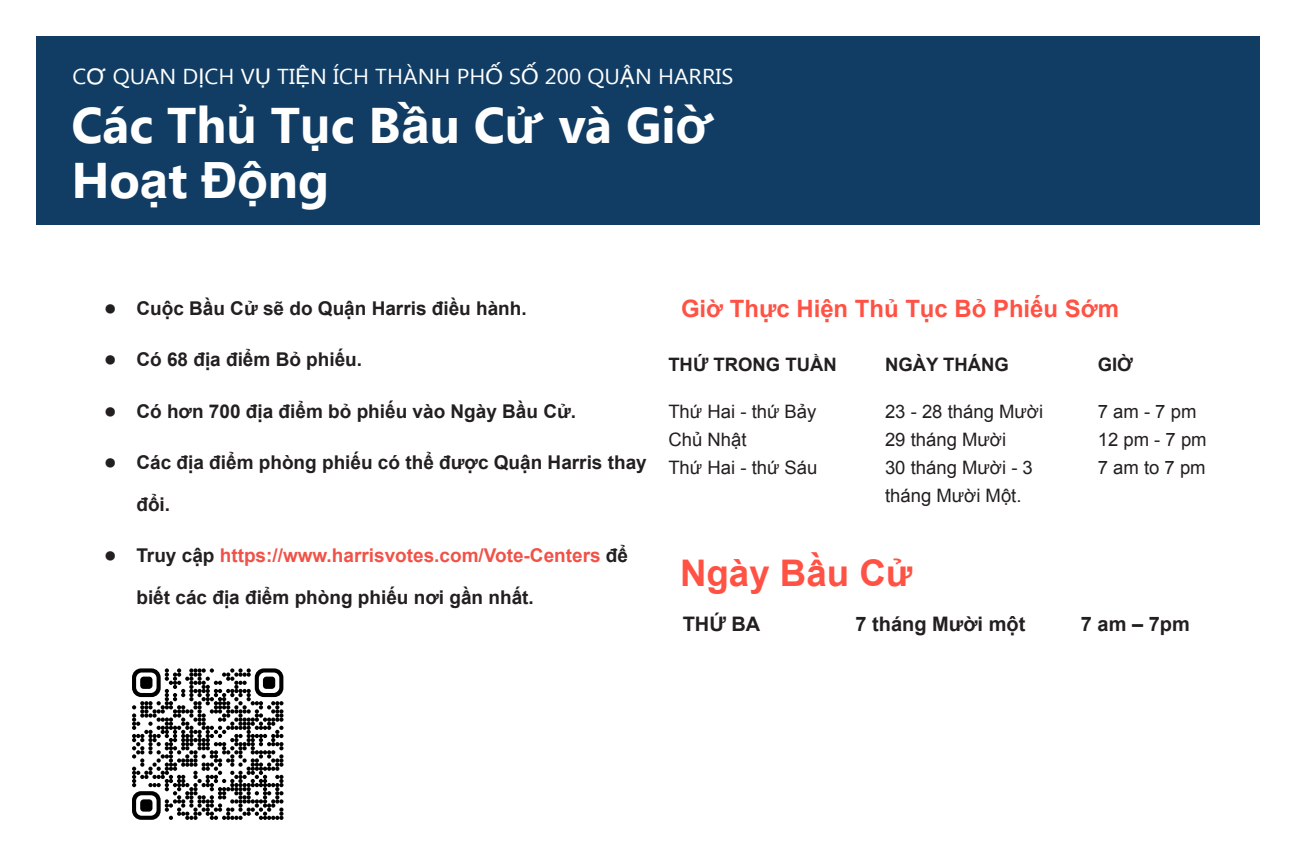
<style>
.page{position:relative;width:1296px;height:864px;background:#fff}
.page>*{position:absolute;margin:0;border:0;box-sizing:border-box;transform-origin:0 0}
.t1{font:700 50px/55px "Segoe UI";color:#fff}
.t2{font:700 36.7px "Arial";color:#ff5244}
.t3{font:700 23.9px "Arial";color:#ff5244}
.t4{font:21.55px "Segoe UI";color:#fff;scale:1.05 1}
.t5{font:700 20px "Arial";color:#231f20}
.t6{font:700 19px "Arial";color:#231f20}
.t7{font:700 19px "Arial";color:#f05248}
.t8{font:18.5px/27.8px "Arial";color:#231f20}
.t9{font:700 18.5px "Arial";color:#231f20}
.s1{font-family:"Helvetica"}
.s2{font-size:21.7px}
.s3{font-size:21.7px;color:#231f20}
.s4{color:#231f20}
</style>
<div class="page">
<div style="left:36px;top:36px;width:1224px;height:189px;background:#113d64"></div>
<svg style="left:132px;top:668px;width:152px;height:152px"></svg>
<div style="left:140px;top:677px;width:12px;height:12px;background:#000;border-radius:3px"></div>
<div style="left:263px;top:677px;width:12px;height:12px;background:#000;border-radius:3px"></div>
<div style="left:140px;top:799px;width:12px;height:13px;background:#000;border-radius:3px"></div>
<p class="t4" style="left:73px;top:69px;width:631px">C<span class="s1">Ơ</span> QUAN D<span class="s1">Ị</span>CH V<span class="s1">Ụ</span> TI<span class="s1">Ệ</span>N ÍCH THÀNH PH<span class="s1">Ố</span> S<span class="s1">Ố</span> 200 QU<span class="s1">Ậ</span>N HARRIS</p>
<h1 class="t1" style="left:71px;top:103px;width:646px">Các Th<span class="s1">ủ</span> T<span class="s1">ụ</span>c B<span class="s1">ầ</span>u C<span class="s1">ử</span> và Gi<span class="s1">ờ<br></span>Ho<span class="s1">ạ</span>t <span class="s1">Độ</span>ng</h1>
<p class="t6" style="left:104px;top:301px;width:424px"><span class="s2">●</span> Cuộc Bầu Cử sẽ do Quận Harris điều hành.</p>
<p class="t6" style="left:104px;top:353px;width:260px"><span class="s2">●</span> Có 68 địa điểm Bỏ phiếu.</p>
<p class="t6" style="left:104px;top:404px;width:474px"><span class="s2">●</span> Có hơn 700 địa điểm bỏ phiếu vào Ngày Bầu Cử.</p>
<p class="t6" style="left:104px;top:455px;width:544px"><span class="s2">●</span> Các địa điểm phòng phiếu có thể được Quận Harris thay</p>
<p class="t6" style="left:136px;top:497px;width:35px">đổi.</p>
<p class="t7" style="left:104px;top:548px;width:526px"><span class="s3">●</span> <span class="s4">Truy cập</span> https://www.harrisvotes.com/Vote-Centers <span class="s4">để</span></p>
<p class="t6" style="left:136px;top:590px;width:399px">biết các địa điểm phòng phiếu nơi gần nhất.</p>
<p class="t3" style="left:681px;top:300px;width:440px">Giờ Thực Hiện Thủ Tục Bỏ Phiếu Sớm</p>
<p class="t9" style="left:668px;top:357px;width:170px">THỨ TRONG TUẦN</p>
<p class="t8" style="left:668px;top:400px;width:151px">Thứ Hai - thứ Bảy<br>Chủ Nhật<br>Thứ Hai - thứ Sáu</p>
<p class="t9" style="left:885px;top:357px;width:126px">NGÀY THÁNG</p>
<p class="t8" style="left:885px;top:400px;width:160px">23 - 28 tháng Mười<br>29 tháng Mười<br>30 tháng Mười - 3 tháng Mười Một.</p>
<h2 class="t2" style="left:680px;top:559px;width:234px">Ngày Bầu Cử</h2>
<p class="t9" style="left:1098px;top:357px;width:37px">GIỜ</p>
<p class="t8" style="left:1098px;top:400px;width:110px">7 am - 7 pm<br>12 pm - 7 pm<br>7 am to 7 pm</p>
<p class="t5" style="left:683px;top:616px;width:79px">THỨ BA</p>
<p class="t5" style="left:856px;top:616px;width:171px">7 tháng Mười một</p>
<p class="t5" style="left:1081px;top:616px;width:110px">7 am – 7pm</p>
</div>
